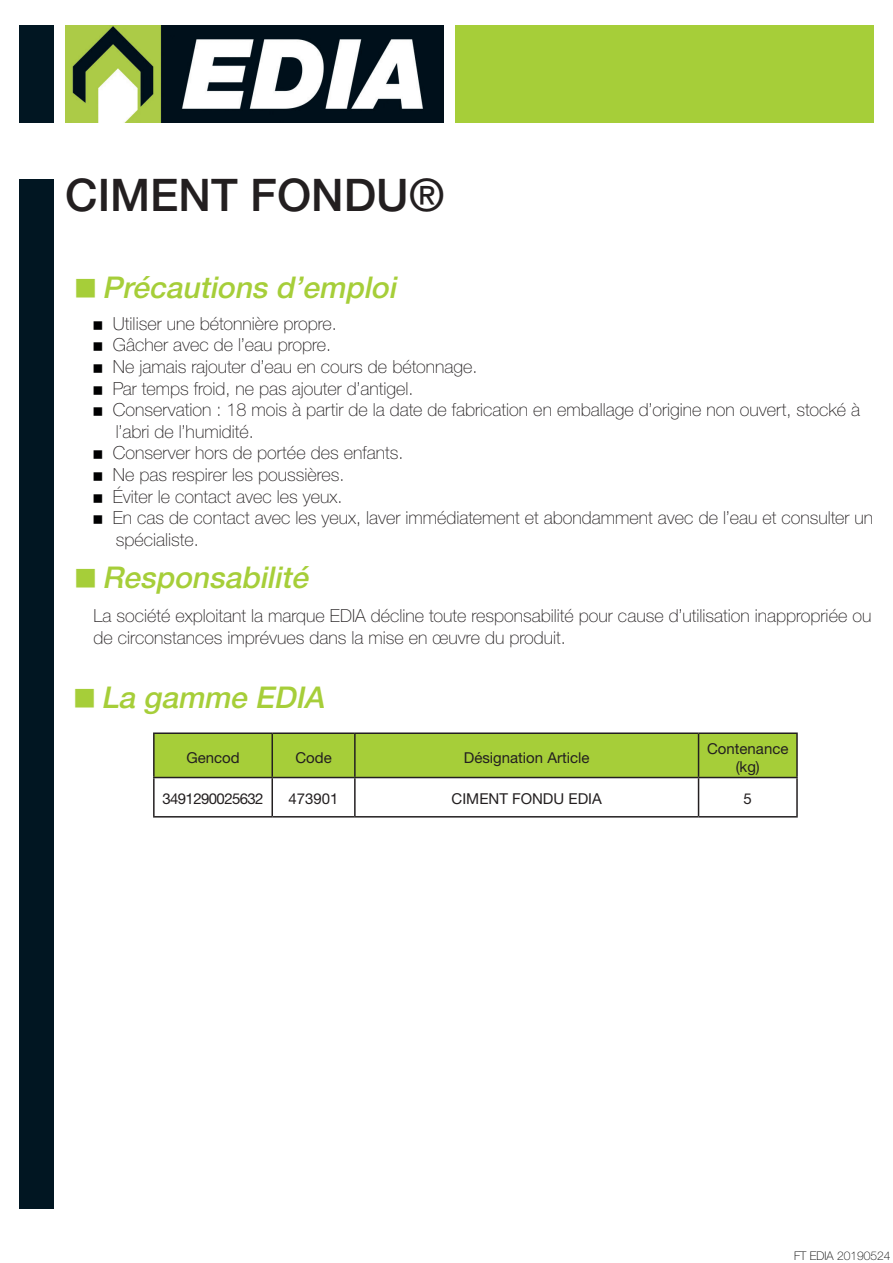
<style>
.page{position:relative;width:893px;height:1263px;background:#fff}
.page>*{position:absolute;margin:0;border:0;box-sizing:border-box;transform-origin:0 0}
.t1{font:500 45px "Helvetica Neue";color:#231f20}
.t2{font:italic 500 30px "Helvetica Neue";color:#a6ce39}
.t3{font:100 18px/21.6px "Helvetica Neue";color:#231f20}
.t4{font:15px/18px "Helvetica Neue";color:#231f20;text-align:center}
.t5{font:15px "Helvetica Neue";letter-spacing:-.04em;color:#231f20}
.t6{font:100 12px "Helvetica Neue";color:#000001}
.s1{font-style:inherit}
</style>
<div class="page">
<img style="left:65px;top:25px;width:379px;height:98px">
<div style="left:20px;top:25px;width:34px;height:98px;background:#011622"></div>
<div style="left:455px;top:25px;width:418px;height:98px;background:#a6ce39"></div>
<div style="left:155px;top:734px;width:641px;height:43px;background:#a6ce39"></div>
<hr style="left:153px;top:732px;width:119px;height:2px;background:#231f20">
<hr style="left:153px;top:734px;width:2px;height:43px;background:#231f20">
<hr style="left:272px;top:732px;width:83px;height:2px;background:#231f20">
<hr style="left:271px;top:734px;width:2px;height:43px;background:#231f20">
<hr style="left:355px;top:732px;width:343px;height:2px;background:#231f20">
<hr style="left:354px;top:734px;width:2px;height:43px;background:#231f20">
<hr style="left:698px;top:732px;width:100px;height:2px;background:#231f20">
<hr style="left:698px;top:734px;width:1px;height:43px;background:#231f20">
<hr style="left:796px;top:734px;width:2px;height:43px;background:#231f20">
<hr style="left:153px;top:777px;width:119px;height:1px;background:#231f20">
<hr style="left:153px;top:778px;width:2px;height:38px;background:#231f20">
<hr style="left:272px;top:777px;width:83px;height:1px;background:#231f20">
<hr style="left:271px;top:778px;width:2px;height:38px;background:#231f20">
<hr style="left:355px;top:777px;width:343px;height:1px;background:#231f20">
<hr style="left:354px;top:778px;width:2px;height:38px;background:#231f20">
<hr style="left:698px;top:777px;width:100px;height:1px;background:#231f20">
<hr style="left:698px;top:778px;width:1px;height:38px;background:#231f20">
<hr style="left:796px;top:778px;width:2px;height:38px;background:#231f20">
<hr style="left:153px;top:816px;width:119px;height:1px;background:#231f20">
<hr style="left:272px;top:816px;width:83px;height:1px;background:#231f20">
<hr style="left:355px;top:816px;width:343px;height:1px;background:#231f20">
<hr style="left:698px;top:816px;width:100px;height:1px;background:#231f20">
<div style="left:20px;top:180px;width:34px;height:1029px;background:#011622"></div>
<p class="t1" style="left:65px;top:159px;width:381px">CIMENT FONDU<span class="s1">®</span></p>
<p class="t2" style="left:102px;top:264px;width:304px">Précautionsd’emploi</p>
<p class="t3" style="left:113px;top:312px;width:226px">Utiliser une bétonnière propre.</p>
<p class="t3" style="left:113px;top:334px;width:220px">Gâcher avec de l’eau propre.</p>
<p class="t3" style="left:113px;top:355px;width:366px">Ne jamais rajouter d’eau en cours de bétonnage.</p>
<p class="t3" style="left:113px;top:377px;width:302px">Par temps froid, ne pas ajouter d’antigel.</p>
<p class="t3" style="left:113px;top:399px;width:749px">Conservation : 18 mois à partir de la date de fabrication en emballage d’origine non ouvert, stocké à</p>
<p class="t3" style="left:116px;top:420px;width:139px">l’abri de l’humidité.</p>
<p class="t3" style="left:113px;top:442px;width:292px">Conserver hors de portée des enfants.</p>
<p class="t3" style="left:113px;top:463px;width:233px">Ne pas respirer les poussières.</p>
<p class="t3" style="left:113px;top:485px;width:231px">Éviter le contact avec les yeux.</p>
<p class="t3" style="left:113px;top:507px;width:762px">En cas de contact avec les yeux, laver immédiatement et abondamment avec de l’eau et consulter un</p>
<p class="t3" style="left:116px;top:528px;width:84px">spécialiste.</p>
<p class="t2" style="left:102px;top:553px;width:216px">Responsabilité</p>
<p class="t3" style="left:94px;top:605px;width:779px">La société exploitant la marque EDIA décline toute responsabilité pour cause d’utilisation inappropriée ou de circonstances imprévues dans la mise en œuvre du produit.</p>
<p class="t2" style="left:101px;top:673px;width:233px">La gamme EDIA</p>
<p class="t4" style="left:186px;top:749px;width:55px">Gencod</p>
<p class="t4" style="left:295px;top:749px;width:38px">Code</p>
<p class="t4" style="left:464px;top:749px;width:127px">Désignation Article</p>
<p class="t4" style="left:707px;top:740px;width:83px">Contenance (kg)</p>
<p class="t5" style="left:162px;top:788px;width:103px">3491290025632</p>
<p class="t4" style="left:289px;top:791px;width:52px">473901</p>
<p class="t4" style="left:452px;top:791px;width:152px">CIMENT FONDU EDIA</p>
<p class="t4" style="left:744px;top:791px;width:10px">5</p>
<p class="t6" style="left:794px;top:1246px;width:98px">FT EDIA 20190524</p>
</div>
